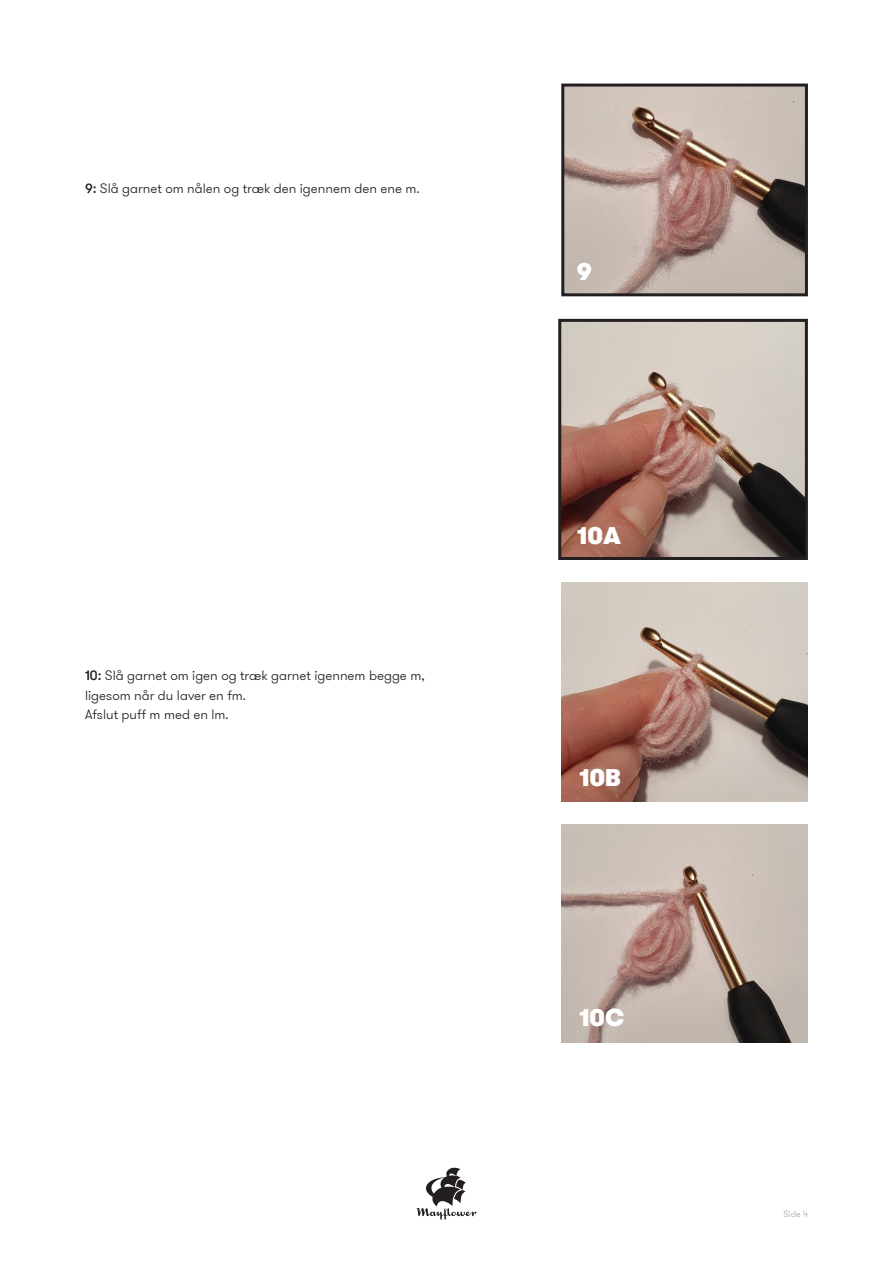
<style>
.page{position:relative;width:893px;height:1263px;background:#fff}
.page>*{position:absolute;margin:0;border:0;box-sizing:border-box;transform-origin:0 0}
.t1{font:900 24px "GT Walsheim Pro";color:#fff}
.t2{font:300 13.5px "GT Walsheim Pro";color:#231f20}
.t3{font:300 9px "GT Walsheim Pro";color:#a8a9ad}
.s1{font-weight:500}
</style>
<div class="page">
<svg style="left:417px;top:1168px;width:59px;height:51px"></svg>
<img style="left:561px;top:824px;width:247px;height:218px">
<img style="left:561px;top:582px;width:247px;height:219px">
<img style="left:565px;top:88px;width:239px;height:204px">
<div style="left:561px;top:84px;width:247px;height:212px;border:3px solid #231f20"></div>
<img style="left:562px;top:323px;width:242px;height:233px">
<div style="left:558px;top:319px;width:250px;height:241px;border:3px solid #231f20"></div>
<p class="t2" style="left:85px;top:179px;width:336px"><span class="s1">9:</span> Slå garnet om nålen og træk den igennem den ene m.</p>
<p class="t2" style="left:85px;top:667px;width:341px"><span class="s1">10:</span> Slå garnet om igen og træk garnet igennem begge m,</p>
<p class="t2" style="left:85px;top:686px;width:162px">ligesom når du laver en fm.</p>
<p class="t2" style="left:85px;top:706px;width:145px">Afslut puff m med en lm.</p>
<p class="t1" style="left:577px;top:256px;width:17px">9</p>
<p class="t1" style="left:577px;top:519px;width:46px">10A</p>
<p class="t1" style="left:579px;top:761px;width:44px">10B</p>
<p class="t1" style="left:579px;top:1001px;width:47px">10C</p>
<p class="t3" style="left:783px;top:1208px;width:26px">Side 4</p>
</div>
